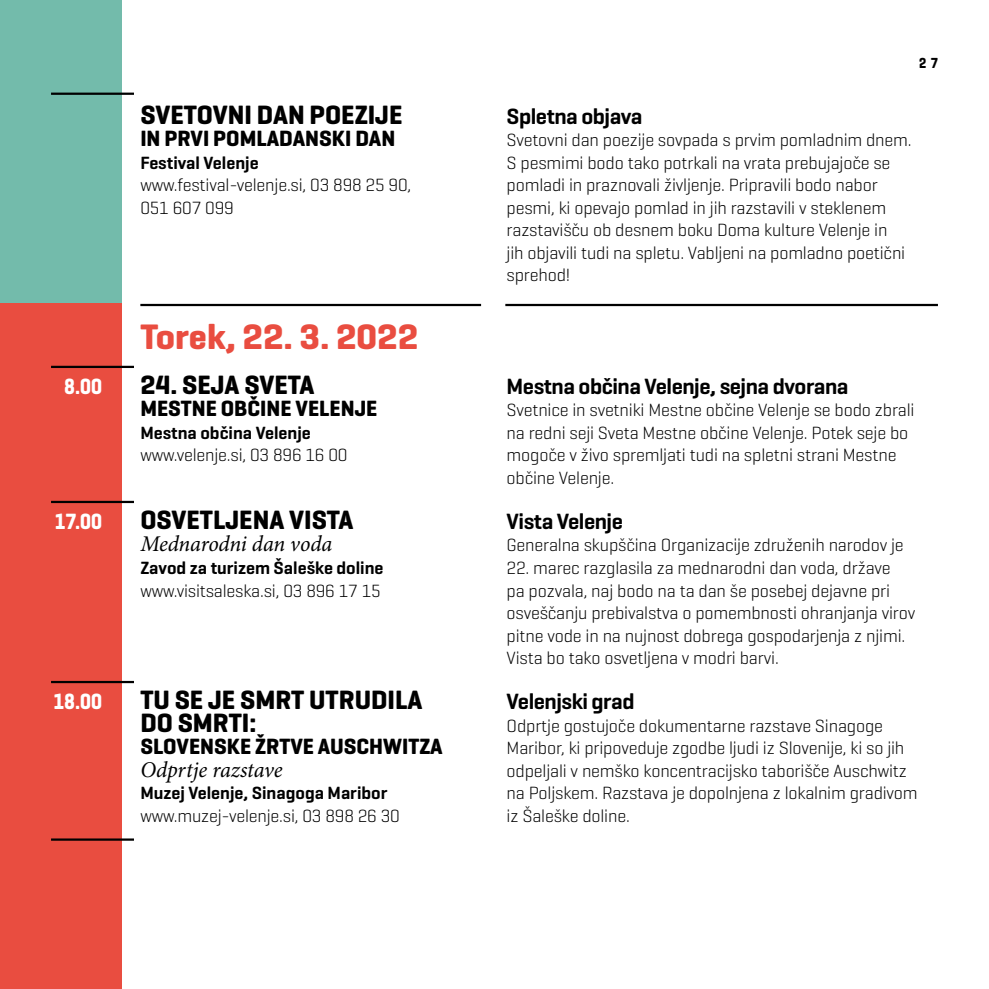
<style>
.page{position:relative;width:989px;height:989px;background:#fff}
.page>*{position:absolute;margin:0;border:0;box-sizing:border-box;transform-origin:0 0}
.t1{font:700 36px "Geogrotesque";color:#e94d40}
.t2{font:700 27px/22.5px "Geogrotesque";color:#000}
.t3{font:600 22.5px "Geogrotesque";letter-spacing:-.02em;color:#000}
.t4{font:700 22.5px "Geogrotesque";color:#000}
.t5{font:italic 22.5px "Minion Pro";letter-spacing:-.01em;color:#000}
.t6{font:700 22.5px "Geogrotesque";color:#fff;scale:.85 1}
.t7{font:300 18px/22.5px "Geogrotesque";letter-spacing:-.01em;color:#000}
.t8{font:600 18px "Geogrotesque";color:#000}
.t9{font:700 14.85px "Geogrotesque";color:#000;scale:.85 1}
</style>
<div class="page">
<div style="left:0;top:0;width:121px;height:304px;background:#73bbab"></div>
<div style="left:0;top:304px;width:121px;height:685px;background:#e94d40"></div>
<hr style="left:51px;top:366px;width:83px;height:2px;background:#000">
<hr style="left:51px;top:93px;width:83px;height:2px;background:#000">
<hr style="left:51px;top:501px;width:83px;height:2px;background:#000">
<hr style="left:51px;top:681px;width:83px;height:2px;background:#000">
<hr style="left:51px;top:838px;width:83px;height:2px;background:#000">
<hr style="left:140px;top:304px;width:341px;height:2px;background:#000">
<hr style="left:505px;top:304px;width:433px;height:2px;background:#000">
<h2 class="t2" style="left:140px;top:103px;width:264px">SVETOVNI DAN POEZIJE</h2>
<p class="t4" style="left:140px;top:125px;width:256px">IN PRVI POMLADANSKI DAN</p>
<p class="t8" style="left:140px;top:151px;width:120px">Festival Velenje</p>
<p class="t7" style="left:140px;top:173px;width:272px">www.festival-velenje.si, 03 898 25 90,<br>051 607 099</p>
<h1 class="t1" style="left:140px;top:314px;width:279px">Torek, 22. 3. 2022</h1>
<p class="t6" style="left:64px;top:372px;width:46px">8.00</p>
<h2 class="t2" style="left:140px;top:373px;width:176px">24. SEJA SVETA</h2>
<p class="t4" style="left:140px;top:395px;width:238px">MESTNE OBČINE VELENJE</p>
<p class="t8" style="left:140px;top:421px;width:172px">Mestna občina Velenje</p>
<p class="t7" style="left:140px;top:443px;width:209px">www.velenje.si, 03 896 16 00</p>
<p class="t6" style="left:55px;top:507px;width:57px">17.00</p>
<h2 class="t2" style="left:140px;top:508px;width:214px">OSVETLJENA VISTA</h2>
<p class="t5" style="left:140px;top:531px;width:193px">Mednarodni dan voda</p>
<p class="t8" style="left:140px;top:556px;width:245px">Zavod za turizem Šaleške doline</p>
<p class="t7" style="left:140px;top:578px;width:242px">www.visitsaleska.si, 03 896 17 15</p>
<p class="t6" style="left:53px;top:687px;width:59px">18.00</p>
<h2 class="t2" style="left:140px;top:688px;width:284px">TU SE JE SMRT UTRUDILA<br>DO SMRTI:</h2>
<p class="t4" style="left:140px;top:732px;width:304px">SLOVENSKE ŽRTVE AUSCHWITZA</p>
<p class="t5" style="left:140px;top:756px;width:144px">Odprtje razstave</p>
<p class="t8" style="left:140px;top:781px;width:248px">Muzej Velenje, Sinagoga Maribor</p>
<p class="t7" style="left:140px;top:803px;width:261px">www.muzej-velenje.si, 03 898 26 30</p>
<p class="t9" style="left:919px;top:53px;width:23px">2 7</p>
<p class="t3" style="left:506px;top:102px;width:137px">Spletna objava</p>
<p class="t7" style="left:506px;top:128px;width:406px">Svetovni dan poezije sovpada s prvim pomladnim dnem.<br>S pesmimi bodo tako potrkali na vrata prebujajoče se pomladi in praznovali življenje. Pripravili bodo nabor pesmi, ki opevajo pomlad in jih razstavili v steklenem razstavišču ob desnem boku Doma kulture Velenje in<br>jih objavili tudi na spletu. Vabljeni na pomladno poetični sprehod!</p>
<p class="t3" style="left:506px;top:372px;width:343px">Mestna občina Velenje, sejna dvorana</p>
<p class="t7" style="left:506px;top:398px;width:409px">Svetnice in svetniki Mestne občine Velenje se bodo zbrali na redni seji Sveta Mestne občine Velenje. Potek seje bo mogoče v živo spremljati tudi na spletni strani Mestne občine Velenje.</p>
<p class="t3" style="left:506px;top:507px;width:118px">Vista Velenje</p>
<p class="t7" style="left:506px;top:533px;width:398px">Generalna skupščina Organizacije združenih narodov je</p>
<p class="t7" style="left:506px;top:556px;width:410px">22. marec razglasila za mednarodni dan voda, države<br>pa pozvala, naj bodo na ta dan še posebej dejavne pri osveščanju prebivalstva o pomembnosti ohranjanja virov pitne vode in na nujnost dobrega gospodarjenja z njimi.<br>Vista bo tako osvetljena v modri barvi.</p>
<p class="t3" style="left:506px;top:687px;width:129px">Velenjski grad</p>
<p class="t7" style="left:506px;top:713px;width:412px">Odprtje gostujoče dokumentarne razstave Sinagoge Maribor, ki pripoveduje zgodbe ljudi iz Slovenije, ki so jih odpeljali v nemško koncentracijsko taborišče Auschwitz na Poljskem. Razstava je dopolnjena z lokalnim gradivom iz Šaleške doline.</p>
</div>
